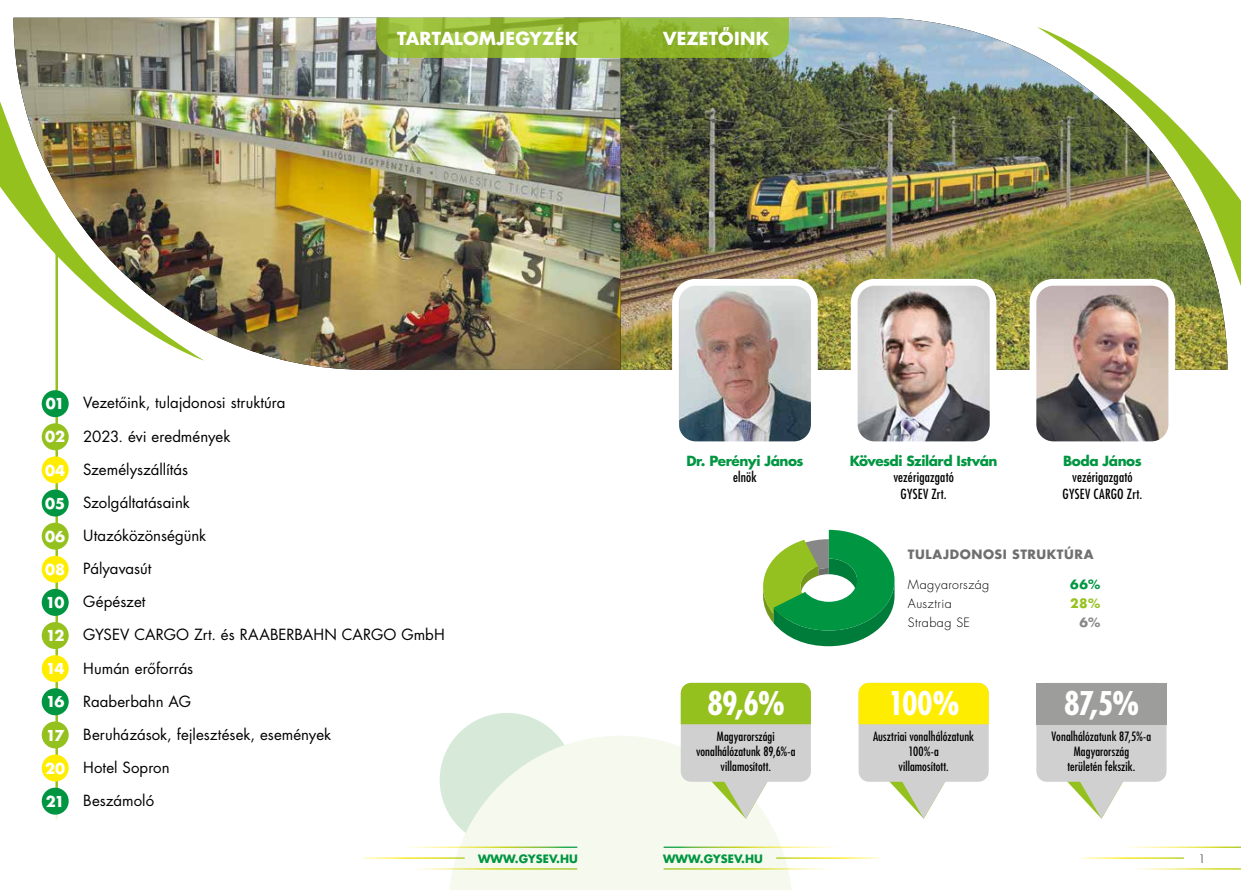
<style>
.page{position:relative;width:1241px;height:890px;background:#fff}
.page>*{position:absolute;margin:0;border:0;box-sizing:border-box;transform-origin:0 0}
.t1{font:700 condensed 31.75px "Futura LT Pro";letter-spacing:-.035em;color:#fff}
.t2{font:700 17.5px "Futura LT Pro";letter-spacing:.01em;color:#fff}
.t3{font:15px "Futura LT Pro";letter-spacing:.005em;color:#000}
.t4{font:700 14.62px "Futura LT Pro";letter-spacing:-.07em;color:#fff}
.t5{font:500 condensed 13.62px/16.4px "Futura LT Pro";letter-spacing:.015em;color:#000;text-align:center}
.t6{font:700 13.62px "Futura LT Pro";letter-spacing:-.035em;color:#009641}
.t7{font:500 condensed 12.5px/15px "Futura LT Pro";letter-spacing:.005em;color:#000;text-align:center}
.t8{font:300 12.5px "Futura LT Pro";letter-spacing:.03em;color:#000}
.t9{font:700 12.5px "Futura LT Pro";letter-spacing:.045em;color:#706f6f}
.t10{font:700 12.5px "Futura LT Pro";color:#009641}
.t11{font:700 12.5px "Futura LT Pro";color:#95c11f}
.t12{font:700 12.5px "Futura LT Pro";color:#878787}
.t13{font:700 11.25px "Futura LT Pro";color:#009641}
.t14{font:300 11.25px "Futura LT Pro";color:#000}
</style>
<div class="page">
<div style="left:439px;top:712px;width:135px;height:135px;background:#d7ead9;border-radius:50%"></div>
<svg style="left:448px;top:735px;width:344px;height:154px;fill:#f6f9ed"></svg>
<hr style="left:664px;top:868px;width:173px;height:1px;background:#fff">
<hr style="left:776px;top:857px;width:102px;height:1px;background:#fff">
<hr style="left:664px;top:846px;width:173px;height:1px;background:#fff">
<hr style="left:403px;top:868px;width:174px;height:1px;background:#fff">
<hr style="left:362px;top:857px;width:102px;height:1px;background:#fff">
<hr style="left:403px;top:846px;width:174px;height:1px;background:#fff">
<img style="left:620px;top:18px;width:607px;height:351px">
<img style="left:1036px;top:27px;width:204px;height:277px">
<img style="left:13px;top:18px;width:607px;height:351px">
<img style="left:0;top:83px;width:204px;height:277px">
<svg style="left:376px;top:18px;width:412px;height:40px;background:#96bb3a"></svg>
<hr style="left:55px;top:244px;width:3px;height:579px;background:#95c11f">
<div style="left:42px;top:390px;width:27px;height:27px;background:#009641;border-radius:50%"></div>
<div style="left:42px;top:423px;width:27px;height:27px;background:#95c11f;border-radius:50%"></div>
<div style="left:42px;top:456px;width:27px;height:27px;background:#ffed00;border-radius:50%"></div>
<div style="left:42px;top:489px;width:27px;height:27px;background:#009641;border-radius:50%"></div>
<div style="left:42px;top:522px;width:27px;height:27px;background:#95c11f;border-radius:50%"></div>
<div style="left:42px;top:555px;width:27px;height:27px;background:#ffed00;border-radius:50%"></div>
<div style="left:42px;top:589px;width:27px;height:26px;background:#009641;border-radius:50%"></div>
<div style="left:42px;top:622px;width:27px;height:27px;background:#95c11f;border-radius:50%"></div>
<div style="left:42px;top:655px;width:27px;height:27px;background:#ffed00;border-radius:50%"></div>
<div style="left:42px;top:688px;width:27px;height:27px;background:#009641;border-radius:50%"></div>
<div style="left:42px;top:721px;width:27px;height:27px;background:#95c11f;border-radius:50%"></div>
<div style="left:42px;top:754px;width:27px;height:27px;background:#ffed00;border-radius:50%"></div>
<div style="left:42px;top:787px;width:27px;height:27px;background:#009641;border-radius:50%"></div>
<img style="left:854px;top:282px;width:138px;height:158px">
<div style="left:850px;top:279px;width:146px;height:169px;border:7px solid #fff;border-radius:20px"></div>
<img style="left:1034px;top:282px;width:135px;height:158px">
<div style="left:1029px;top:279px;width:145px;height:169px;border:7px solid #fff;border-radius:20px"></div>
<img style="left:680px;top:284px;width:134px;height:156px">
<div style="left:672px;top:279px;width:145px;height:169px;border:7px solid #fff;border-radius:20px"></div>
<svg style="left:763px;top:529px;width:131px;height:117px"></svg>
<svg style="left:710px;top:781px;width:58px;height:37px;background:#dde3cc"></svg>
<div style="left:680px;top:682px;width:130px;height:99px;background:#d0d0d0;border-radius:10px"></div>
<div style="left:680px;top:682px;width:130px;height:42px;background:#95c11f"></div>
<svg style="left:887px;top:781px;width:58px;height:37px"></svg>
<div style="left:858px;top:682px;width:130px;height:99px;background:#d0d0d0;border-radius:10px"></div>
<div style="left:858px;top:682px;width:130px;height:42px;background:#ffed00"></div>
<svg style="left:1065px;top:781px;width:58px;height:37px"></svg>
<div style="left:1036px;top:682px;width:130px;height:99px;background:#d0d0d0;border-radius:10px"></div>
<div style="left:1036px;top:682px;width:130px;height:42px;background:#9d9d9c"></div>
<p class="t2" style="left:397px;top:24px;width:182px">TARTALOMJEGYZÉK</p>
<p class="t2" style="left:663px;top:24px;width:107px">VEZETŐINK</p>
<p class="t4" style="left:46px;top:392px;width:20px">01</p>
<p class="t4" style="left:45px;top:425px;width:21px">02</p>
<p class="t4" style="left:45px;top:458px;width:22px">04</p>
<p class="t4" style="left:45px;top:492px;width:21px">05</p>
<p class="t4" style="left:45px;top:525px;width:22px">06</p>
<p class="t4" style="left:45px;top:558px;width:21px">08</p>
<p class="t4" style="left:46px;top:591px;width:21px">10</p>
<p class="t4" style="left:46px;top:624px;width:20px">12</p>
<p class="t4" style="left:46px;top:657px;width:20px">14</p>
<p class="t4" style="left:46px;top:690px;width:20px">16</p>
<p class="t4" style="left:46px;top:723px;width:20px">17</p>
<p class="t4" style="left:45px;top:756px;width:22px">20</p>
<p class="t4" style="left:46px;top:789px;width:20px">21</p>
<p class="t3" style="left:83px;top:392px;width:204px">Vezetőink, tulajdonosi struktúra</p>
<p class="t3" style="left:83px;top:426px;width:148px">2023. évi eredmények</p>
<p class="t3" style="left:83px;top:459px;width:106px">Személyszállítás</p>
<p class="t3" style="left:83px;top:492px;width:108px">Szolgáltatásaink</p>
<p class="t3" style="left:83px;top:525px;width:124px">Utazóközönségünk</p>
<p class="t3" style="left:83px;top:558px;width:70px">Pályavasút</p>
<p class="t3" style="left:83px;top:591px;width:64px">Gépészet</p>
<p class="t3" style="left:83px;top:624px;width:363px">GYSEV CARGO Zrt. és RAABERBAHN CARGO GmbH</p>
<p class="t3" style="left:83px;top:657px;width:111px">Humán erőforrás</p>
<p class="t3" style="left:83px;top:691px;width:109px">Raaberbahn AG</p>
<p class="t3" style="left:83px;top:724px;width:249px">Beruházások, fejlesztések, események</p>
<p class="t3" style="left:83px;top:757px;width:88px">Hotel Sopron</p>
<p class="t3" style="left:83px;top:790px;width:72px">Beszámoló</p>
<p class="t6" style="left:686px;top:450px;width:119px">Dr. Perényi János</p>
<p class="t5" style="left:733px;top:468px;width:25px">elnök</p>
<h1 class="t1" style="left:707px;top:682px;width:79px">89,6%</h1>
<p class="t7" style="left:696px;top:728px;width:101px">Magyarországi vonalhálózatunk 89,6%-a villamosított.</p>
<p class="t6" style="left:849px;top:450px;width:149px">Kövesdi Szilárd István</p>
<p class="t5" style="left:893px;top:468px;width:62px">vezérigazgató<br>GYSEV Zrt.</p>
<p class="t6" style="left:1062px;top:450px;width:80px">Boda János</p>
<p class="t5" style="left:1062px;top:468px;width:81px">vezérigazgató<br>GYSEV CARGO Zrt.</p>
<p class="t9" style="left:907px;top:544px;width:187px">TULAJDONOSI STRUKTÚRA</p>
<p class="t8" style="left:907px;top:576px;width:83px">Magyarország</p>
<p class="t10" style="left:1070px;top:574px;width:31px">66%</p>
<p class="t8" style="left:907px;top:595px;width:45px">Ausztria</p>
<p class="t11" style="left:1070px;top:593px;width:31px">28%</p>
<p class="t8" style="left:907px;top:614px;width:63px">Strabag SE</p>
<p class="t12" style="left:1079px;top:612px;width:22px">6%</p>
<h1 class="t1" style="left:888px;top:682px;width:73px">100%</h1>
<p class="t7" style="left:872px;top:728px;width:103px">Ausztriai vonalhálózatunk<br>100%-a<br>villamosított.</p>
<h1 class="t1" style="left:1063px;top:682px;width:77px">87,5%</h1>
<p class="t7" style="left:1051px;top:728px;width:101px">Vonalhálózatunk 87,5%-a<br>Magyarország<br>területén fekszik.</p>
<p class="t13" style="left:478px;top:849px;width:101px">WWW.GYSEV.HU</p>
<p class="t13" style="left:663px;top:849px;width:101px">WWW.GYSEV.HU</p>
<p class="t14" style="left:1198px;top:851px;width:8px">1</p>
</div>
